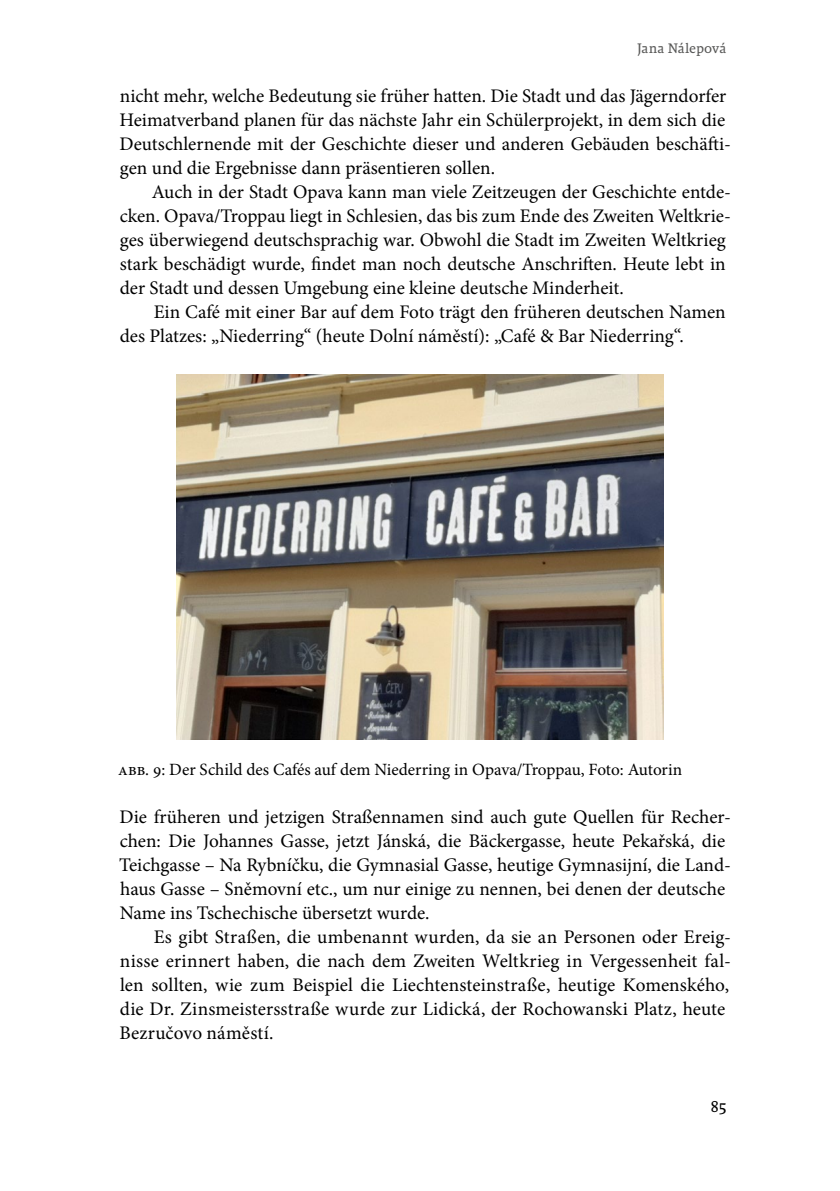
<style>
.page{position:relative;width:840px;height:1191px;background:#fff}
.page>*{position:absolute;margin:0;border:0;box-sizing:border-box;transform-origin:0 0}
.t1{font:19.2px/24px "Minion Pro";color:#000}
.t2{font:17.2px "Minion Pro";color:#000}
.t3{font:16px "Malaga OTCE";color:#000}
.t4{font:14px "Malaga OTCE";letter-spacing:.005em;color:#575756}
</style>
<div class="page">
<img style="left:177px;top:375px;width:485px;height:364px">
<p class="t4" style="left:636px;top:40px;width:91px">Jana Nálepová</p>
<p class="t1" style="left:119px;top:84px;width:612px">nicht mehr, welche Bedeutung sie früher hatten. Die Stadt und das Jägerndorfer Heimatverband planen für das nächste Jahr ein Schülerprojekt, in dem sich die Deutschlernende mit der Geschichte dieser und anderen Gebäuden beschäfti&shy;gen und die Ergebnisse dann präsentieren sollen.</p>
<p class="t1" style="left:120px;top:180px;width:612px;text-indent:32px">Auch in der Stadt Opava kann man viele Zeitzeugen der Geschichte entde&shy;cken. Opava/Troppau liegt in Schlesien, das bis zum Ende des Zweiten Weltkrie&shy;ges überwiegend deutschsprachig war. Obwohl die Stadt im Zweiten Weltkrieg stark beschädigt wurde, findet man noch deutsche Anschriften. Heute lebt in der Stadt und dessen Umgebung eine kleine deutsche Minderheit.</p>
<p class="t1" style="left:120px;top:300px;width:607px;text-indent:34px">Ein Café mit einer Bar auf dem Foto trägt den früheren deutschen Namen des Platzes: „Niederring“ (heute Dolní náměstí): „Café &amp; Bar Niederring“.</p>
<p class="t2" style="left:118px;top:757px;width:565px">Abb. 9: Der Schild des Cafés auf dem Niederring in Opava/Troppau, Foto: Autorin</p>
<p class="t1" style="left:119px;top:804px;width:613px">Die früheren und jetzigen Straßennamen sind auch gute Quellen für Recher&shy;chen: Die Johannes Gasse, jetzt Jánská, die Bäckergasse, heute Pekařská, die Teichgasse – Na Rybníčku, die Gymnasial Gasse, heutige Gymnasijní, die Land&shy;haus Gasse – Sněmovní etc., um nur einige zu nennen, bei denen der deutsche Name ins Tschechische übersetzt wurde.</p>
<p class="t1" style="left:119px;top:924px;width:612px;text-indent:34px">Es gibt Straßen, die umbenannt wurden, da sie an Personen oder Ereig&shy;nisse erinnert haben, die nach dem Zweiten Weltkrieg in Vergessenheit fal&shy;len sollten, wie zum Beispiel die Liechtensteinstraße, heutige Komenského, die Dr. Zinsmeistersstraße wurde zur Lidická, der Rochowanski Platz, heute Bezručovo náměstí.</p>
<p class="t3" style="left:710px;top:1097px;width:17px">85</p>
</div>
